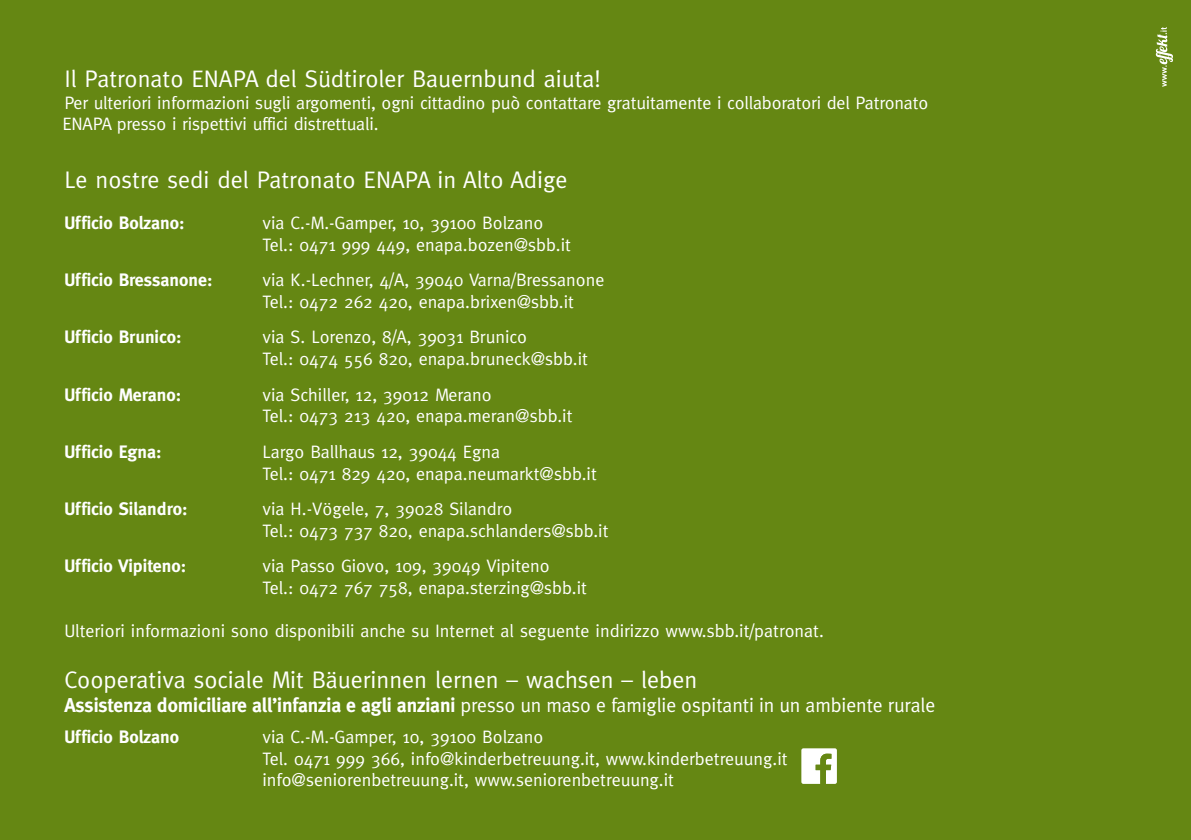
<style>
.page{position:relative;width:1191px;height:840px;background:#fff}
.page>*{position:absolute;margin:0;border:0;box-sizing:border-box;transform-origin:0 0}
.t1{font:24px "Meta";color:#fff}
.t2{font:20px "Meta";letter-spacing:-.005em;color:#fff}
.t3{font:18px/21.6px "Meta";color:#fff}
.t4{font:700 18px "Meta";color:#fff}
.s1{font-weight:700}
</style>
<div class="page">
<div style="left:0;top:0;width:1191px;height:839px;background:#658713"></div>
<svg style="left:1155px;top:27px;width:18px;height:60px"></svg>
<svg style="left:801px;top:748px;width:36px;height:35px"></svg>
<h1 class="t1" style="left:64px;top:65px;width:538px">Il Patronato ENAPA del Südtiroler Bauernbund aiuta!</h1>
<p class="t3" style="left:62px;top:91px;width:867px">Per ulteriori informazioni sugli argomenti, ogni cittadino può contattare gratuitamente i collaboratori del Patronato<br>ENAPA presso i rispettivi uffici distrettuali.</p>
<h1 class="t1" style="left:64px;top:166px;width:504px">Le nostre sedi del Patronato ENAPA in Alto Adige</h1>
<p class="t4" style="left:64px;top:212px;width:122px">Ufficio Bolzano:</p>
<p class="t3" style="left:262px;top:211px;width:310px">via C.-M.-Gamper, 10, 39100 Bolzano<br>Tel.: 0471 999 449, enapa.bozen@sbb.it</p>
<p class="t4" style="left:64px;top:269px;width:150px">Ufficio Bressanone:</p>
<p class="t3" style="left:262px;top:269px;width:343px">via K.-Lechner, 4/A, 39040 Varna/Bressanone<br>Tel.: 0472 262 420, enapa.brixen@sbb.it</p>
<p class="t4" style="left:64px;top:326px;width:119px">Ufficio Brunico:</p>
<p class="t3" style="left:262px;top:326px;width:327px">via S. Lorenzo, 8/A, 39031 Brunico<br>Tel.: 0474 556 820, enapa.bruneck@sbb.it</p>
<p class="t4" style="left:64px;top:384px;width:118px">Ufficio Merano:</p>
<p class="t3" style="left:262px;top:383px;width:311px">via Schiller, 12, 39012 Merano<br>Tel.: 0473 213 420, enapa.meran@sbb.it</p>
<p class="t4" style="left:64px;top:441px;width:99px">Ufficio Egna:</p>
<p class="t3" style="left:262px;top:440px;width:336px">Largo Ballhaus 12, 39044 Egna<br>Tel.: 0471 829 420, enapa.neumarkt@sbb.it</p>
<p class="t4" style="left:64px;top:498px;width:125px">Ufficio Silandro:</p>
<p class="t3" style="left:262px;top:497px;width:347px">via H.-Vögele, 7, 39028 Silandro<br>Tel.: 0473 737 820, enapa.schlanders@sbb.it</p>
<p class="t4" style="left:64px;top:555px;width:123px">Ufficio Vipiteno:</p>
<p class="t3" style="left:262px;top:555px;width:326px">via Passo Giovo, 109, 39049 Vipiteno<br>Tel.: 0472 767 758, enapa.sterzing@sbb.it</p>
<p class="t3" style="left:64px;top:619px;width:761px">Ulteriori informazioni sono disponibili anche su Internet al seguente indirizzo www.sbb.it/patronat.</p>
<h1 class="t1" style="left:64px;top:665px;width:634px">Cooperativa sociale Mit Bäuerinnen lernen – wachsen – leben</h1>
<p class="t2" style="left:64px;top:693px;width:872px"><span class="s1">Assistenza domiciliare all’infanzia e agli anziani</span> presso un maso e famiglie ospitanti in un ambiente rurale</p>
<p class="t4" style="left:64px;top:726px;width:116px">Ufficio Bolzano</p>
<p class="t3" style="left:262px;top:725px;width:526px">via C.-M.-Gamper, 10, 39100 Bolzano<br>Tel. 0471 999 366, info@kinderbetreuung.it, www.kinderbetreuung.it info@seniorenbetreuung.it, www.seniorenbetreuung.it</p>
</div>
